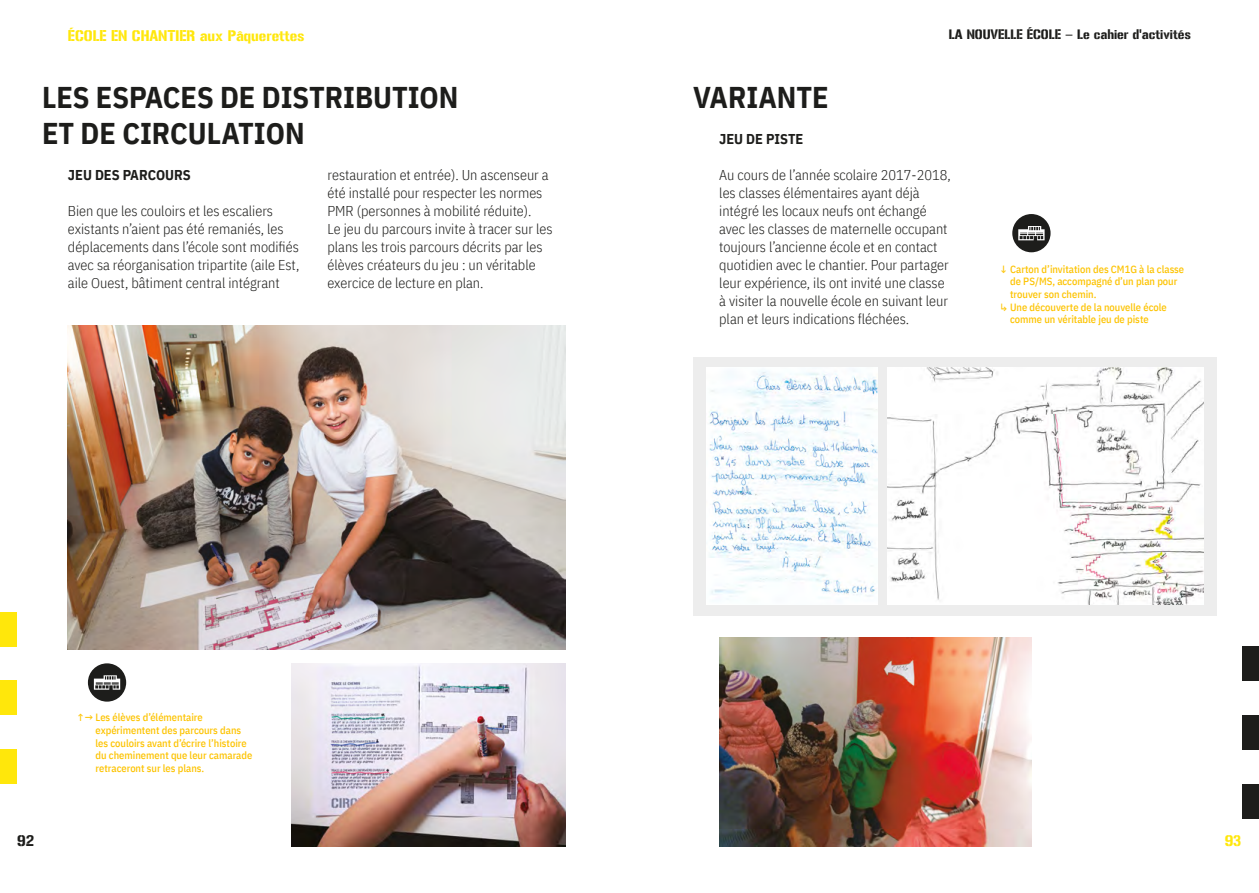
<style>
.page{position:relative;width:1259px;height:893px;background:#fff}
.page>*{position:absolute;margin:0;border:0;box-sizing:border-box;transform-origin:0 0}
.t1{font:700 30px/36px "IBM Plex Sans Cond";color:#1d1d1b}
.t2{font:300 14.25px/18px "IBM Plex Sans Cond";color:#1d1d1b}
.t3{font:700 14.25px "IBM Plex Sans Cond";color:#1d1d1b}
.t4{font:13.5px "Gunplay";color:#ffe70b}
.t5{font:13.5px "Gunplay";color:#1d1d1b}
.t6{font:12px "Gunplay";color:#1d1d1b}
.t7{font:500 10.5px/12.6px "IBM Plex Sans Cond";color:#fdc300}
</style>
<div class="page">
<div style="left:1242px;top:784px;width:17px;height:34px;background:#1d1d1b"></div>
<div style="left:1242px;top:715px;width:17px;height:34px;background:#1d1d1b"></div>
<div style="left:1242px;top:646px;width:17px;height:35px;background:#1d1d1b"></div>
<div style="left:0;top:749px;width:17px;height:35px;background:#ffe70b"></div>
<div style="left:0;top:681px;width:17px;height:34px;background:#ffe70b"></div>
<div style="left:0;top:612px;width:17px;height:34px;background:#ffe70b"></div>
<img style="left:68px;top:325px;width:498px;height:325px">
<img style="left:291px;top:663px;width:275px;height:183px">
<img style="left:719px;top:638px;width:312px;height:208px">
<div style="left:693px;top:357px;width:523px;height:258px;background:#ededed"></div>
<img style="left:706px;top:367px;width:171px;height:238px">
<img style="left:887px;top:367px;width:316px;height:238px">
<div style="left:1012px;top:214px;width:38px;height:38px;background:#1d1d1b;border-radius:50%"></div>
<svg style="left:1018px;top:226px;width:26px;height:14px"></svg>
<div style="left:88px;top:663px;width:38px;height:39px;background:#1d1d1b;border-radius:50%"></div>
<svg style="left:94px;top:675px;width:26px;height:15px"></svg>
<p class="t4" style="left:68px;top:27px;width:238px">ÉCOLE EN CHANTIER aux Pâquerettes</p>
<p class="t6" style="left:949px;top:28px;width:243px">LA NOUVELLE ÉCOLE – Le cahier d'activités</p>
<h1 class="t1" style="left:42px;top:77px;width:418px">LES ESPACES DE DISTRIBUTION<br>ET DE CIRCULATION</h1>
<h1 class="t1" style="left:693px;top:77px;width:137px">VARIANTE</h1>
<p class="t3" style="left:719px;top:128px;width:86px">JEU DE PISTE</p>
<p class="t2" style="left:719px;top:165px;width:233px">Au cours de l’année scolaire 2017-2018, les classes élémentaires ayant déjà intégré les locaux neufs ont échangé avec les classes de maternelle occupant toujours l’ancienne école et en contact quotidien avec le chantier. Pour partager leur expérience, ils ont invité une classe à visiter la nouvelle école en suivant leur plan et leurs indications fléchées.</p>
<p class="t2" style="left:327px;top:165px;width:226px">restauration et entrée). Un ascenseur a été installé pour respecter les normes PMR (personnes à mobilité réduite).<br>Le jeu du parcours invite à tracer sur les plans les trois parcours décrits par les élèves créateurs du jeu : un véritable exercice de lecture en plan.</p>
<p class="t3" style="left:68px;top:164px;width:124px">JEU DES PARCOURS</p>
<p class="t2" style="left:68px;top:201px;width:233px">Bien que les couloirs et les escaliers existants n’aient pas été remaniés, les déplacements dans l’école sont modifiés avec sa réorganisation tripartite (aile Est, aile Ouest, bâtiment central intégrant</p>
<p class="t7" style="left:999px;top:262px;width:186px">↓ Carton d’invitation des CM1G à la classe</p>
<p class="t7" style="left:1010px;top:274px;width:169px">de PS/MS, accompagné d’un plan pour</p>
<p class="t7" style="left:1010px;top:287px;width:88px">trouver son chemin.</p>
<p class="t7" style="left:999px;top:300px;width:169px">↳ Une découverte de la nouvelle école</p>
<p class="t7" style="left:1010px;top:312px;width:140px">comme un véritable jeu de piste</p>
<p class="t7" style="left:96px;top:710px;width:158px;text-indent:-19px">↑→ Les élèves d’élémentaire expérimentent des parcours dans les couloirs avant d’écrire l’histoire du cheminement que leur camarade retraceront sur les plans.</p>
<p class="t5" style="left:17px;top:833px;width:19px">92</p>
<p class="t4" style="left:1224px;top:833px;width:18px">93</p>
</div>
